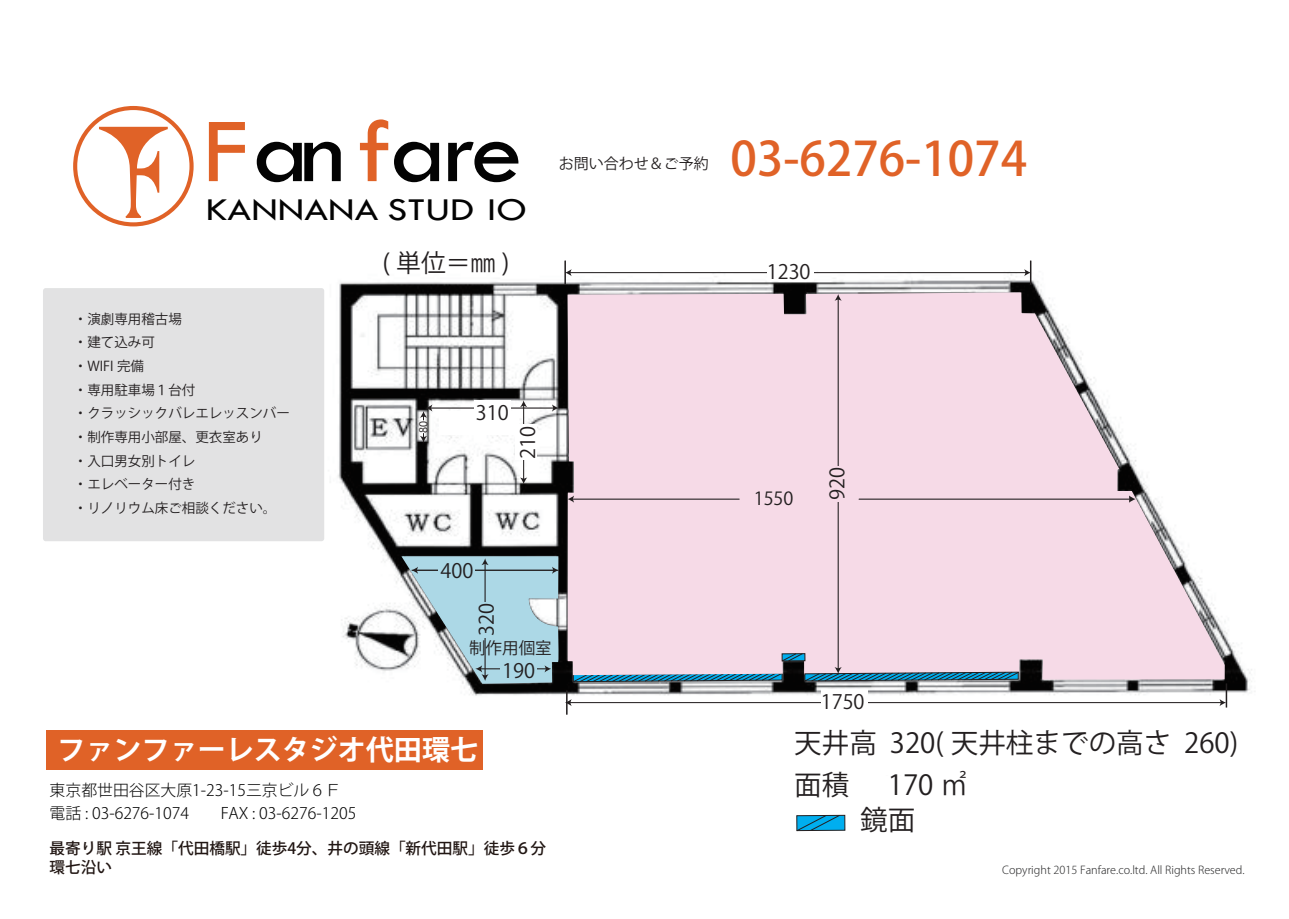
<style>
.page{position:relative;width:1289px;height:919px;background:#fff}
.page>*{position:absolute;margin:0;border:0;box-sizing:border-box;transform-origin:0 0}
.t1{font:94.95px "Tw Cen";letter-spacing:-.04em;color:#030303;scale:1.1 1}
.t2{font:500 46.95px "Koz Go Pr 6 N";color:#e06227}
.t3{font:33px "Tw Cen";color:#030303;scale:1.2 1}
.t4{font:700 28.05px "Koz Go Pr 6 N";color:#fff}
.t5{font:27.6px/41.4px "Koz Go Pr 6 N";color:#231f20}
.t6{font:24.75px "Koz Go Pr 6 N";color:#231f20}
.t7{font:19.8px "Koz Go Pr 6 N";color:#231f20}
.t8{font:18px "Koz Go Pr 6 N";color:#231f20}
.t9{font:16.5px "Koz Go Pr 6 N";color:#231f20}
.t10{font:300 15.9px/23.1px "Koz Go Pr 6 N";color:#030303}
.t11{font:500 15.6px/18.8px "Koz Go Pr 6 N";color:#211613}
.t12{font:15px "Koz Go Pr 6 N";color:#231f20}
.t13{font:13.5px/23.7px "Koz Go Pr 6 N";color:#231f20}
.t14{font:300 10.95px "Koz Go Pr 6 N";color:#333334}
.t15{font:10.95px "Koz Go Pr 6 N";color:#231f20}
.s1{color:#e06227}
</style>
<div class="page">
<img style="left:288px;top:260px;width:964px;height:510px">
<hr style="left:564px;top:260px;width:2px;height:24px;background:#231f20">
<hr style="left:1029px;top:260px;width:2px;height:24px;background:#231f20">
<hr style="left:569px;top:272px;width:457px;height:1px;background:#231f20">
<svg style="left:565px;top:269px;width:6px;height:7px"></svg>
<svg style="left:1024px;top:269px;width:6px;height:7px"></svg>
<div style="left:766px;top:259px;width:47px;height:22px;background:#fff"></div>
<div style="left:687px;top:699px;width:240px;height:75px;background:#fff"></div>
<hr style="left:569px;top:702px;width:652px;height:1px;background:#231f20">
<svg style="left:565px;top:690px;width:6px;height:24px"></svg>
<svg style="left:1219px;top:699px;width:6px;height:7px"></svg>
<div style="left:820px;top:689px;width:47px;height:21px;background:#fff"></div>
<div style="left:439px;top:411px;width:79px;height:23px;background:#fff"></div>
<hr style="left:430px;top:407px;width:124px;height:1px;background:#231f20">
<svg style="left:552px;top:404px;width:6px;height:7px"></svg>
<div style="left:473px;top:400px;width:37px;height:22px;background:#fff"></div>
<hr style="left:523px;top:405px;width:1px;height:74px;background:#231f20">
<svg style="left:520px;top:400px;width:7px;height:7px"></svg>
<svg style="left:520px;top:477px;width:7px;height:7px"></svg>
<div style="left:515px;top:424px;width:21px;height:36px;background:#fff"></div>
<svg style="left:420px;top:404px;width:12px;height:16px"></svg>
<svg style="left:420px;top:433px;width:7px;height:9px"></svg>
<div style="left:796px;top:815px;width:48px;height:15px;background:#00aeef"></div>
<svg style="left:796px;top:814px;width:44px;height:17px"></svg>
<svg style="left:567px;top:292px;width:658px;height:388px"></svg>
<svg style="left:400px;top:555px;width:159px;height:129px"></svg>
<div style="left:500px;top:658px;width:37px;height:21px;background:#acd8e6"></div>
<hr style="left:837px;top:299px;width:1px;height:370px;background:#231f20">
<svg style="left:834px;top:294px;width:7px;height:7px"></svg>
<svg style="left:572px;top:652px;width:447px;height:30px"></svg>
<svg style="left:567px;top:495px;width:7px;height:7px"></svg>
<svg style="left:1129px;top:495px;width:6px;height:7px"></svg>
<div style="left:825px;top:466px;width:21px;height:36px;background:#f6dae7"></div>
<hr style="left:1225px;top:683px;width:2px;height:24px;background:#231f20">
<div style="left:46px;top:730px;width:436px;height:39px;background:#e06227"></div>
<svg style="left:73px;top:106px;width:121px;height:120px"></svg>
<div style="left:43px;top:288px;width:281px;height:253px;background:#e2e2e3;border-radius:3px"></div>
<hr style="left:858px;top:498px;width:271px;height:1px;background:#231f20">
<hr style="left:573px;top:498px;width:166px;height:1px;background:#231f20">
<h1 class="t1" style="left:203px;top:94px;width:292px"><span class="s1">F</span>an<span class="s1">f</span>are</h1>
<h3 class="t3" style="left:206px;top:190px;width:269px">KANNANA STUD IO</h3>
<p class="t13" style="left:74px;top:307px;width:218px">・演劇専用稽古場<br>・建て込み可<br>・WIFI 完備<br>・専用駐車場１台付<br>・クラッシックバレエレッスンバー・制作専用小部屋、更衣室あり<br>・入口男女別トイレ<br>・エレベーター付き<br>・リノリウム床ご相談ください。</p>
<h3 class="t6" style="left:382px;top:249px;width:129px">( 単位＝㎜ )</h3>
<p class="t15" style="left:417px;top:433px;width:13px;rotate:-90deg">80</p>
<h3 class="t7" style="left:476px;top:402px;width:34px">310</h3>
<h3 class="t7" style="left:516px;top:458px;width:34px;rotate:-90deg">210</h3>
<p class="t12" style="left:558px;top:155px;width:151px">お問い合わせ＆ご予約</p>
<h3 class="t7" style="left:440px;top:560px;width:34px">400</h3>
<h3 class="t7" style="left:475px;top:636px;width:34px;rotate:-90deg">320</h3>
<p class="t9" style="left:469px;top:638px;width:84px">制作用個室</p>
<h3 class="t7" style="left:502px;top:659px;width:34px">190</h3>
<h3 class="t4" style="left:58px;top:734px;width:422px">ファンファーレスタジオ代田環七</h3>
<p class="t10" style="left:50px;top:779px;width:308px">東京都世田谷区大原1-23-15三京ビル６Ｆ電話 : 03-6276-1074　　FAX : 03-6276-1205</p>
<p class="t11" style="left:50px;top:839px;width:498px">最寄り駅 京王線「代田橋駅」徒歩4分、井の頭線「新代田駅」徒歩６分環七沿い</p>
<h2 class="t2" style="left:730px;top:133px;width:298px">03-6276-1074</h2>
<h3 class="t7" style="left:766px;top:260px;width:45px">1230</h3>
<h3 class="t8" style="left:753px;top:488px;width:41px">1550</h3>
<h3 class="t7" style="left:826px;top:500px;width:34px;rotate:-90deg">920</h3>
<h3 class="t7" style="left:820px;top:690px;width:45px">1750</h3>
<h3 class="t5" style="left:794px;top:722px;width:445px">天井高 320( 天井柱までの高さ 260)面積</h3>
<h3 class="t5" style="left:860px;top:766px;width:109px;line-height:36px;text-indent:28px">170 ㎡鏡面</h3>
<p class="t14" style="left:1002px;top:863px;width:244px">Copyright 2015 Fanfare.co.ltd. All Rights Reserved.</p>
</div>
